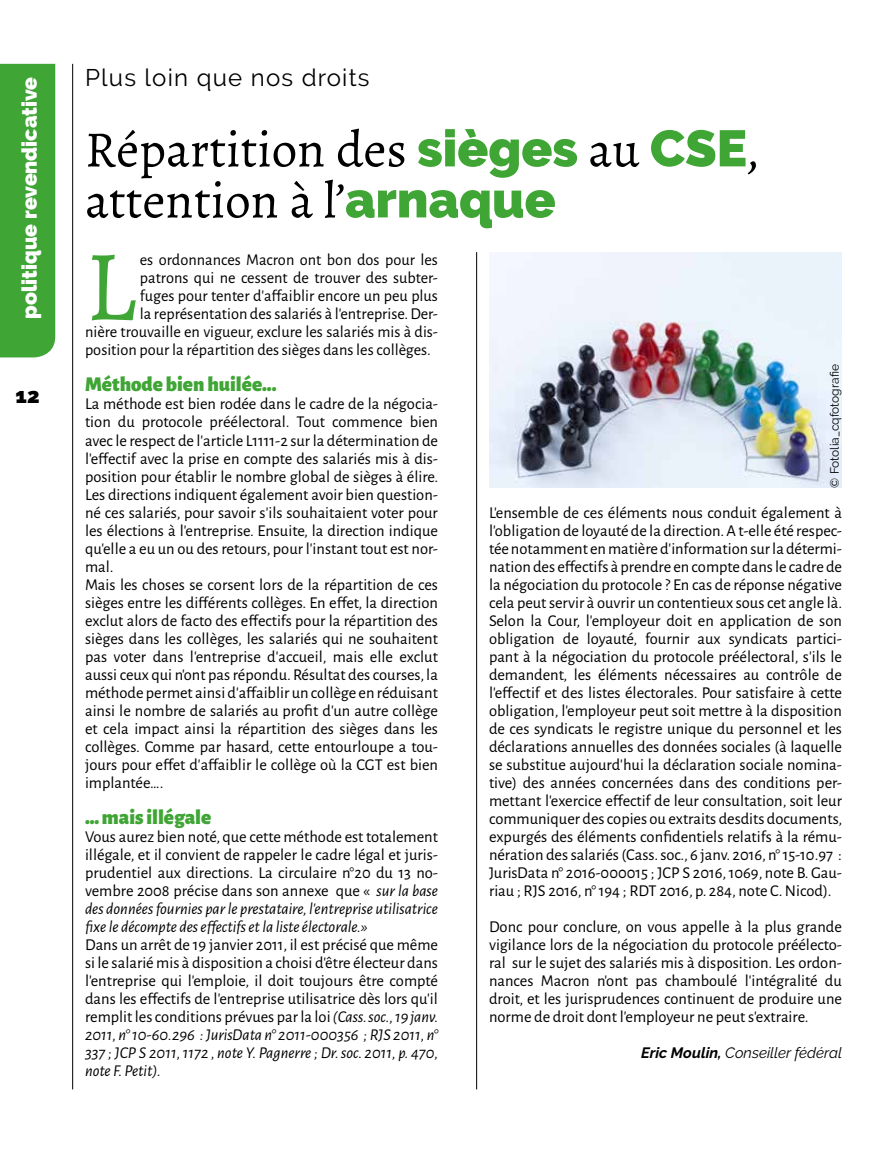
<style>
.page{position:relative;width:893px;height:1149px;background:#fff}
.page>*{position:absolute;margin:0;border:0;box-sizing:border-box;transform-origin:0 0}
.t1{font:100.2px "Alegreya";color:#3fa535}
.t2{font:51px/51px "Alegreya";color:#000}
.t3{font:24px "Raleway";letter-spacing:.05em;color:#000}
.t4{font:900 21px "Alegreya Sans";color:#3fa535}
.t5{font:900 21px "Raleway";color:#fff}
.t6{font:900 21px "Raleway";color:#000}
.t7{font:16.5px/18px "Alegreya Sans";color:#000;text-align:justify}
.t8{font:italic 15px "Raleway";color:#000}
.t9{font:12px "Raleway";letter-spacing:-.005em;color:#000}
.s1{font-family:"Raleway";font-weight:900;color:#3fa535}
.s2{font-style:italic}
.s3{font-weight:700}
</style>
<div class="page">
<div style="left:0;top:64px;width:55px;height:293px;background:#3fa535"></div>
<hr style="left:72px;top:64px;width:1px;height:1025px;background:#000">
<hr style="left:476px;top:252px;width:1px;height:837px;background:#000">
<img style="left:489px;top:252px;width:353px;height:235px">
<p class="t5" style="left:17px;top:318px;width:243px;rotate:-90deg">politique revendicative</p>
<p class="t6" style="left:16px;top:383px;width:26px">12</p>
<h3 class="t3" style="left:85px;top:64px;width:286px">Plus loin que nos droits</h3>
<h2 class="t2" style="left:85px;top:124px;width:676px">Répartition des <span class="s1">sièges</span> au <span class="s1">CSE</span>, attention à l’<span class="s1">arnaque</span></h2>
<h1 class="t1" style="left:85px;top:224px;width:52px">L</h1>
<p class="t7" style="left:140px;top:250px;width:300px">es ordonnances Macron ont bon dos pour les</p>
<p class="t7" style="left:140px;top:268px;width:300px">patrons qui ne cessent de trouver des subter-</p>
<p class="t7" style="left:140px;top:286px;width:300px">fuges pour tenter d’affaiblir encore un peu plus</p>
<p class="t7" style="left:140px;top:304px;width:300px">la représentation des salariés à l’entreprise. Der-</p>
<p class="t7" style="left:85px;top:322px;width:354px">nière trouvaille en vigueur, exclure les salariés mis à dis-</p>
<p class="t7" style="left:85px;top:340px;width:347px">position pour la répartition des sièges dans les collèges.</p>
<p class="t4" style="left:85px;top:368px;width:193px">Méthode bien huilée...</p>
<p class="t7" style="left:85px;top:394px;width:355px;text-align:left">La méthode est bien rodée dans le cadre de la négocia&shy;tion du protocole préélectoral. Tout commence bien avec le respect de l’article L1111-2 sur la détermination de l’effectif avec la prise en compte des salariés mis à dis&shy;position pour établir le nombre global de sièges à élire.<br>Les directions indiquent également avoir bien question&shy;né ces salariés, pour savoir s’ils souhaitaient voter pour les élections à l’entreprise. Ensuite, la direction indique qu’elle a eu un ou des retours, pour l’instant tout est nor&shy;mal.<br>Mais les choses se corsent lors de la répartition de ces sièges entre les différents collèges. En effet, la direction exclut alors de facto des effectifs pour la répartition des sièges dans les collèges, les salariés qui ne souhaitent pas voter dans l’entreprise d’accueil, mais elle exclut aussi ceux qui n’ont pas répondu. Résultat des courses, la méthode permet ainsi d’affaiblir un collège en réduisant ainsi le nombre de salariés au profit d’un autre collège et cela impact ainsi la répartition des sièges dans les collèges. Comme par hasard, cette entourloupe a tou&shy;jours pour effet d’affaiblir le collège où la CGT est bien implantée….</p>
<p class="t4" style="left:85px;top:800px;width:128px">... mais illégale</p>
<p class="t7" style="left:85px;top:826px;width:354px">Vous aurez bien noté, que cette méthode est totalement illégale, et il convient de rappeler le cadre légal et juris&shy;prudentiel aux directions. La circulaire n°20 du 13 no&shy;vembre 2008 précise dans son annexe que « <span class="s2">sur la base des données fournies par le prestataire, l’entreprise utilisatrice fixe le décompte des effectifs et la liste électorale.»</span></p>
<p class="t7" style="left:85px;top:934px;width:355px">Dans un arrêt de 19 janvier 2011, il est précisé que même si le salarié mis à disposition a choisi d’être électeur dans l’entreprise qui l’emploie, il doit toujours être compté dans les effectifs de l’entreprise utilisatrice dès lors qu’il remplit les conditions prévues par la loi <span class="s2">(Cass. soc., 19 janv.<br>2011, n° 10-60.296 : JurisData n° 2011-000356 ; RJS 2011, n° 337 ; JCP S 2011, 1172 , note Y. Pagnerre ; Dr. soc. 2011, p. 470, note F. Petit).</span></p>
<p class="t9" style="left:828px;top:487px;width:125px;rotate:-90deg">© Fotolia_cqfotografie</p>
<p class="t7" style="left:489px;top:502px;width:355px">L’ensemble de ces éléments nous conduit également à l’obligation de loyauté de la direction. A t-elle été respec&shy;tée notamment en matière d’information sur la détermi&shy;nation des effectifs à prendre en compte dans le cadre de la négociation du protocole ? En cas de réponse négative cela peut servir à ouvrir un contentieux sous cet angle là.<br>Selon la Cour, l’employeur doit en application de son obligation de loyauté, fournir aux syndicats partici&shy;pant à la négociation du protocole préélectoral, s’ils le demandent, les éléments nécessaires au contrôle de l’effectif et des listes électorales. Pour satisfaire à cette obligation, l’employeur peut soit mettre à la disposition de ces syndicats le registre unique du personnel et les déclarations annuelles des données sociales (à laquelle se substitue aujourd’hui la déclaration sociale nomina&shy;tive) des années concernées dans des conditions per&shy;mettant l’exercice effectif de leur consultation, soit leur communiquer des copies ou extraits desdits documents, expurgés des éléments confidentiels relatifs à la rému&shy;nération des salariés (Cass. soc., 6 janv. 2016, n° 15-10.97 :<br>JurisData n° 2016-000015 ; JCP S 2016, 1069, note B. Gau&shy;riau ; RJS 2016, n° 194 ; RDT 2016, p. 284, note C. Nicod).</p>
<p class="t7" style="left:489px;top:916px;width:354px">Donc pour conclure, on vous appelle à la plus grande vigilance lors de la négociation du protocole préélecto&shy;ral sur le sujet des salariés mis à disposition. Les ordon&shy;nances Macron n’ont pas chamboulé l’intégralité du droit, et les jurisprudences continuent de produire une norme de droit dont l’employeur ne peut s’extraire.</p>
<p class="t8" style="left:641px;top:1043px;width:202px"><span class="s3">Eric Moulin,</span> Conseiller fédéral</p>
</div>
